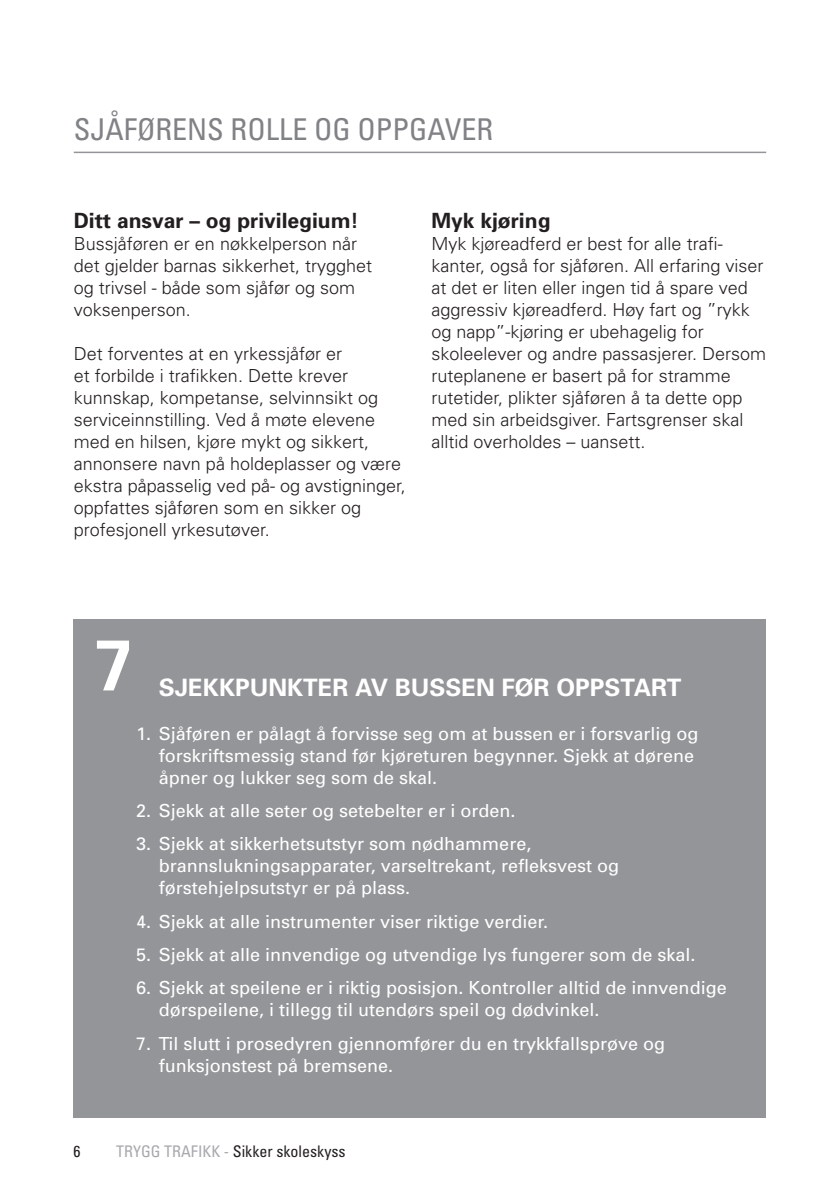
<style>
.page{position:relative;width:840px;height:1191px;background:#fff}
.page>*{position:absolute;margin:0;border:0;box-sizing:border-box;transform-origin:0 0}
.TT_Sub_over_brød{font:700 72px "Univers";color:#fff}
.TT_head_over_strek{font:condensed 30px "Univers";color:#808285}
.TT_Sub_over_brød-2{font:700 24px "Univers";color:#fff}
.TT_Sub_over_brød-3{font:700 21px "Univers";color:#231f20}
.Brød_ny_profil{font:300 18px/22px "Univers";color:#231f20}
.Brød_tallråd{font:18px/22px "Univers";color:#fff}
.t1{font:condensed 16px "Univers";color:#231f20}
.s1{color:#a8a9ad}
</style>
<div class="page">
<div style="left:74px;top:619px;width:691px;height:498px;background:#939598"></div>
<hr style="left:74px;top:152px;width:691px;height:1px;background:#939598">
<p class="TT_head_over_strek" style="left:74px;top:110px;width:420px">SJÅFØRENS ROLLE OG OPPGAVER</p>
<p class="TT_Sub_over_brød-3" style="left:74px;top:207px;width:286px">Ditt ansvar – og privilegium!</p>
<p class="Brød_ny_profil" style="left:74px;top:232px;width:300px">Bussjåføren er en nøkkelperson når det gjelder barnas sikkerhet, trygghet og trivsel - både som sjåfør og som voksenperson.</p>
<p class="Brød_ny_profil" style="left:74px;top:342px;width:333px">Det forventes at en yrkessjåfør er<br>et forbilde i trafikken. Dette krever kunnskap, kompetanse, selvinnsikt og serviceinnstilling. Ved å møte elevene med en hilsen, kjøre mykt og sikkert, annonsere navn på holdeplasser og være ekstra påpasselig ved på- og avstigninger, oppfattes sjåføren som en sikker og profesjonell yrkesutøver.</p>
<p class="TT_Sub_over_brød-3" style="left:431px;top:207px;width:121px">Myk kjøring</p>
<p class="Brød_ny_profil" style="left:431px;top:232px;width:336px">Myk kjøreadferd er best for alle trafi&shy;kanter, også for sjåføren. All erfaring viser at det er liten eller ingen tid å spare ved aggressiv kjøreadferd. Høy fart og ”rykk og napp”-kjøring er ubehagelig for skoleelever og andre passasjerer. Dersom ruteplanene er basert på for stramme rutetider, plikter sjåføren å ta dette opp med sin arbeidsgiver. Fartsgrenser skal alltid overholdes – uansett.</p>
<p class="TT_Sub_over_brød" style="left:94px;top:618px;width:42px">7</p>
<p class="TT_Sub_over_brød-2" style="left:159px;top:671px;width:523px">SJEKKPUNKTER AV BUSSEN FØR OPPSTART</p>
<p class="Brød_tallråd" style="left:159px;top:722px;width:541px;text-indent:-23px">1. Sjåføren er pålagt å forvisse seg om at bussen er i forsvarlig og forskriftsmessig stand før kjøreturen begynner. Sjekk at dørene åpner og lukker seg som de skal.</p>
<p class="Brød_tallråd" style="left:136px;top:799px;width:380px">2. Sjekk at alle seter og setebelter er i orden.</p>
<p class="Brød_tallråd" style="left:159px;top:832px;width:461px;text-indent:-23px">3. Sjekk at sikkerhetsutstyr som nødhammere, brannslukningsapparater, varseltrekant, refleksvest og førstehjelpsutstyr er på plass.</p>
<p class="Brød_tallråd" style="left:136px;top:910px;width:413px">4. Sjekk at alle instrumenter viser riktige verdier.</p>
<p class="Brød_tallråd" style="left:136px;top:943px;width:560px">5. Sjekk at alle innvendige og utvendige lys fungerer som de skal.</p>
<p class="Brød_tallråd" style="left:159px;top:976px;width:569px;text-indent:-23px">6. Sjekk at speilene er i riktig posisjon. Kontroller alltid de innvendige dørspeilene, i tillegg til utendørs speil og dødvinkel.</p>
<p class="Brød_tallråd" style="left:159px;top:1032px;width:507px;text-indent:-23px">7. Til slutt i prosedyren gjennomfører du en trykkfallsprøve og funksjonstest på bremsene.</p>
<p class="t1" style="left:73px;top:1141px;width:9px">6</p>
<p class="t1" style="left:116px;top:1141px;width:231px"><span class="s1">TRYGG TRAFIKK -</span> Sikker skoleskyss</p>
</div>
